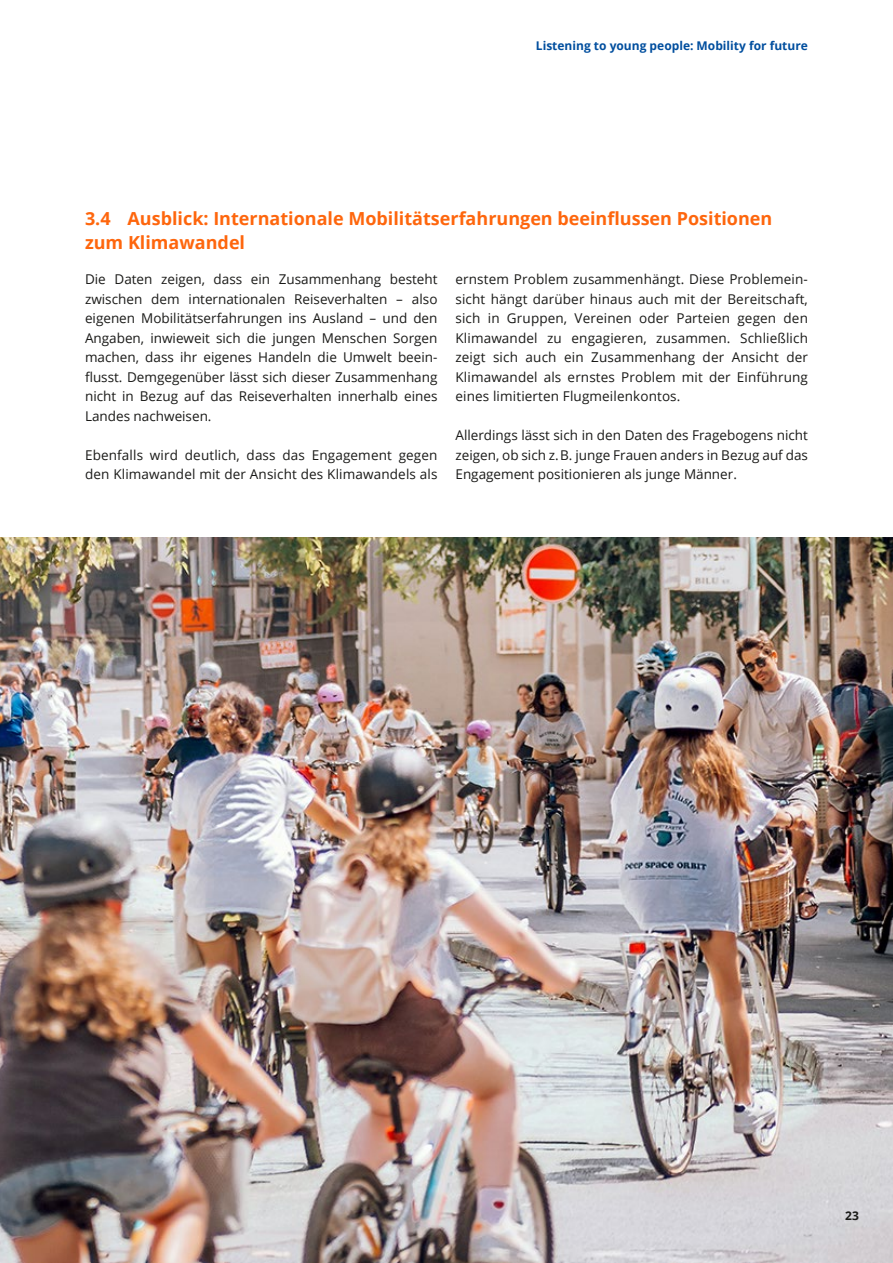
<style>
.page{position:relative;width:893px;height:1263px;background:#fff}
.page>*{position:absolute;margin:0;border:0;box-sizing:border-box;transform-origin:0 0}
.t1{font:700 18px/24px "Open Sans";color:#fe660d}
.Copy_9{font:13.5px/19.5px "Open Sans";letter-spacing:.01em;color:#1a1a18;text-align:justify}
.t2{font:700 12px "Open Sans";color:#004e9e}
.t3{font:700 12px "Open Sans";color:#1a1a18}
</style>
<div class="page">
<img style="left:0;top:537px;width:893px;height:726px">
<p class="t2" style="left:536px;top:37px;width:273px">Listening to young people: Mobility for future</p>
<p class="t1" style="left:85px;top:206px;width:689px">3.4 Ausblick: Internationale Mobilitätserfahrungen beeinflussen Positionen zum Klimawandel</p>
<p class="Copy_9" style="left:85px;top:269px;width:354px">Die Daten zeigen, dass ein Zusammenhang besteht zwischen dem internationalen Reiseverhalten – also eigenen Mobilitätserfahrungen ins Ausland – und den Angaben, inwieweit sich die jungen Menschen Sorgen machen, dass ihr eigenes Handeln die Umwelt beein&shy;flusst. Demgegenüber lässt sich dieser Zusammenhang nicht in Bezug auf das Reiseverhalten innerhalb eines Landes nachweisen.</p>
<p class="Copy_9" style="left:85px;top:444px;width:354px">Ebenfalls wird deutlich, dass das Engagement gegen den Klimawandel mit der Ansicht des Klimawandels als</p>
<p class="Copy_9" style="left:455px;top:269px;width:354px">ernstem Problem zusammenhängt. Diese Problemein&shy;sicht hängt darüber hinaus auch mit der Bereitschaft, sich in Gruppen, Vereinen oder Parteien gegen den Klimawandel zu engagieren, zusammen. Schließlich zeigt sich auch ein Zusammenhang der Ansicht der Klimawandel als ernstes Problem mit der Einführung eines limitierten Flugmeilenkontos.</p>
<p class="Copy_9" style="left:455px;top:425px;width:354px">Allerdings lässt sich in den Daten des Fragebogens nicht zeigen, ob sich z. B. junge Frauen anders in Bezug auf das Engagement positionieren als junge Männer.</p>
<p class="t3" style="left:845px;top:1207px;width:15px">23</p>
</div>
